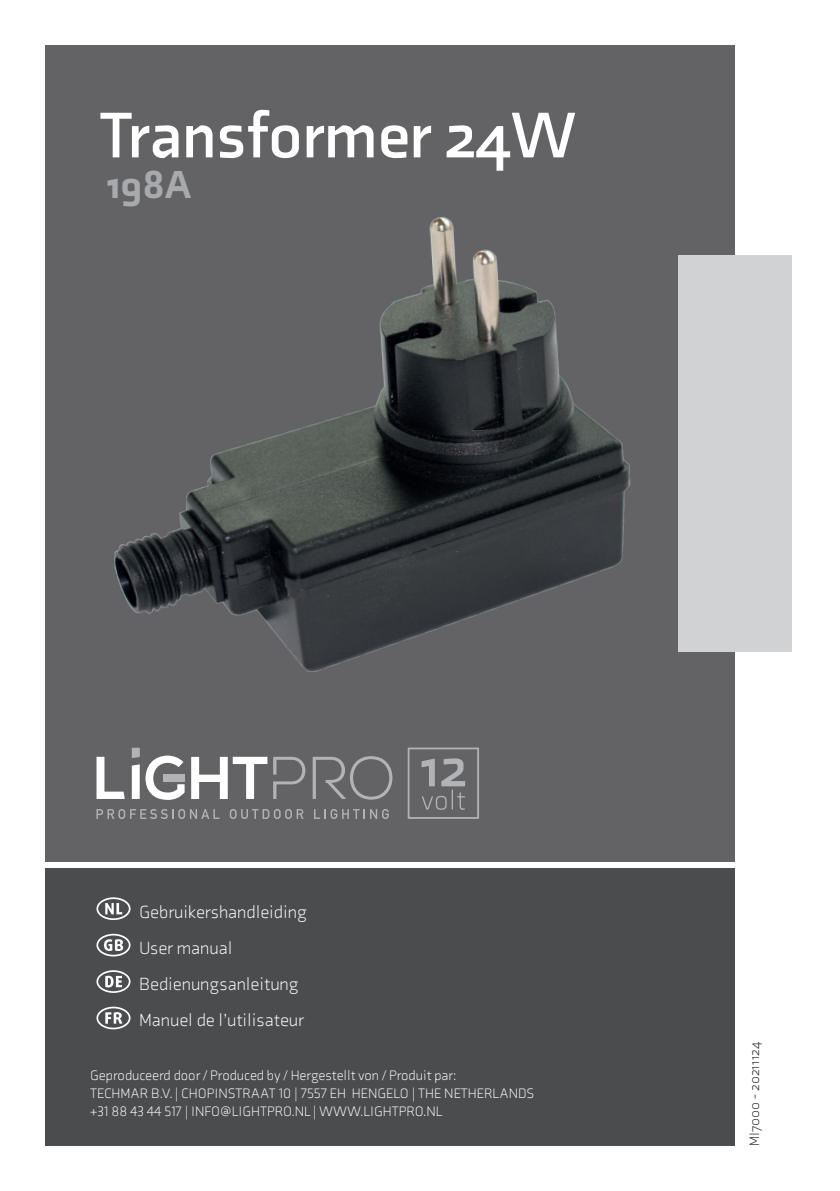
<style>
.page{position:relative;width:840px;height:1191px;background:#fff}
.page>*{position:absolute;margin:0;border:0;box-sizing:border-box;transform-origin:0 0}
.t1{font:700 66px "Axia";color:#fff}
.t2{font:900 40px "Axia";color:#a8a9ad}
.t3{font:300 18px/36px "Axia";color:#fff}
.t4{font:300 14px/18px "Axia";color:#fff}
.t5{font:300 14px "Axia";color:#231f20}
</style>
<div class="page">
<div style="left:45px;top:867px;width:689px;height:278px;background:#4b4c4d"></div>
<div style="left:45px;top:45px;width:689px;height:817px;background:#636366"></div>
<div style="left:678px;top:255px;width:113px;height:397px;background:#d1d2d4"></div>
<svg style="left:96px;top:897px;width:34px;height:23px"></svg>
<svg style="left:96px;top:933px;width:34px;height:23px"></svg>
<svg style="left:96px;top:970px;width:34px;height:23px"></svg>
<svg style="left:96px;top:1006px;width:34px;height:23px"></svg>
<svg style="left:191px;top:757px;width:76px;height:42px"></svg>
<svg style="left:96px;top:757px;width:29px;height:42px"></svg>
<svg style="left:132px;top:747px;width:52px;height:53px"></svg>
<svg style="left:273px;top:756px;width:119px;height:43px"></svg>
<div style="left:163px;top:774px;width:21px;height:8px;background:#b2b3b7"></div>
<svg style="left:96px;top:809px;width:123px;height:10px"></svg>
<svg style="left:230px;top:809px;width:73px;height:10px"></svg>
<svg style="left:314px;top:809px;width:74px;height:10px"></svg>
<svg style="left:407px;top:747px;width:71px;height:72px"></svg>
<img style="left:114px;top:217px;width:517px;height:455px">
<h1 class="t1" style="left:100px;top:95px;width:478px">Transformer 24W</h1>
<h2 class="t2" style="left:107px;top:160px;width:85px">198A</h2>
<p class="t3" style="left:139px;top:894px;width:169px">Gebruikershandleiding<br>User manual<br>Bedienungsanleitung<br>Manuel de l’utilisateur</p>
<p class="t4" style="left:90px;top:1066px;width:445px">Geproduceerd door / Produced by / Hergestellt von / Produit par:<br>TECHMAR B.V. | CHOPINSTRAAT 10 | 7557 EH HENGELO | THE NETHERLANDS +31 88 43 44 517 | INFO@LIGHTPRO.NL | WWW.LIGHTPRO.NL</p>
<p class="t5" style="left:745px;top:1145px;width:105px;rotate:-90deg">MI7000 - 20211124</p>
</div>
